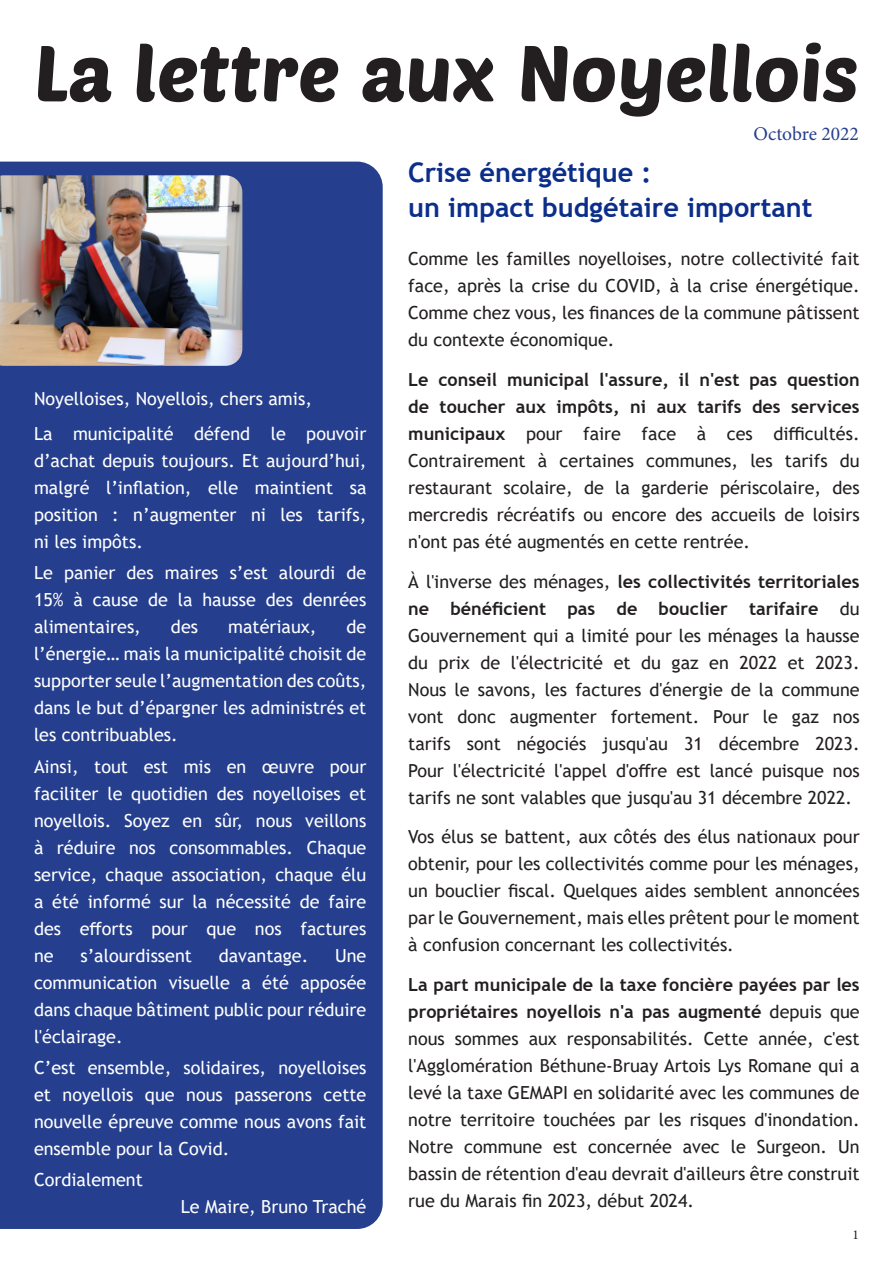
<style>
.page{position:relative;width:893px;height:1263px;background:#fff}
.page>*{position:absolute;margin:0;border:0;box-sizing:border-box;transform-origin:0 0}
.t1{font:78px "Poetsen One";color:#231f20}
.t2{font:700 27px "Trebuchet MS";color:#0b2e8a}
.t3{font:19.5px "Minion Pro";color:#253f8e}
.t4{font:18px/27px "Trebuchet MS";color:#231f20;text-align:justify}
.t5{font:18px/27px "Trebuchet MS";color:#fff;text-align:justify}
.t6{font:13.5px "Minion Pro";color:#231f20}
.s1{font-weight:700}
</style>
<div class="page">
<div style="left:0;top:162px;width:383px;height:1067px;background:#253f8e"></div>
<img style="left:0;top:175px;width:242px;height:191px">
<h1 class="t1" style="left:34px;top:23px;width:826px">La lettre aux Noyellois</h1>
<p class="t3" style="left:753px;top:121px;width:107px">Octobre 2022</p>
<p class="t5" style="left:34px;top:384px;width:279px">Noyelloises, Noyellois, chers amis,</p>
<p class="t5" style="left:34px;top:420px;width:334px">La municipalité défend le pouvoir d’achat depuis toujours. Et aujourd’hui, malgré l’inflation, elle maintient sa position : n’augmenter ni les tarifs, ni les impôts.</p>
<p class="t5" style="left:34px;top:559px;width:334px">Le panier des maires s’est alourdi de 15% à cause de la hausse des denrées alimentaires,</p>
<p class="t5" style="left:171px;top:613px;width:29px">des</p>
<p class="t5" style="left:228px;top:613px;width:90px">matériaux,</p>
<p class="t5" style="left:34px;top:613px;width:334px;text-indent:313px">de l’énergie… mais la municipalité choisit de supporter seule l’augmentation des coûts, dans le but d’épargner les administrés et les contribuables.</p>
<p class="t5" style="left:34px;top:752px;width:334px">Ainsi, tout est mis en œuvre pour faciliter le quotidien des noyelloises et noyellois. Soyez en sûr, nous veillons à réduire nos consommables. Chaque service, chaque association, chaque élu a été informé sur la nécessité de faire des efforts pour que nos factures ne</p>
<p class="t5" style="left:80px;top:941px;width:113px">s’alourdissent</p>
<p class="t5" style="left:219px;top:941px;width:91px">davantage.</p>
<p class="t5" style="left:34px;top:941px;width:334px;text-indent:301px">Une communication visuelle a été apposée dans chaque bâtiment public pour réduire l'éclairage.</p>
<p class="t5" style="left:34px;top:1054px;width:334px">C’est ensemble, solidaires, noyelloises et noyellois que nous passerons cette nouvelle épreuve comme nous avons fait ensemble pour la Covid.</p>
<p class="t5" style="left:34px;top:1166px;width:110px">Cordialement</p>
<p class="t5" style="left:181px;top:1193px;width:187px">Le Maire, Bruno Traché</p>
<p class="t2" style="left:408px;top:155px;width:244px">Crise énergétique :</p>
<p class="t2" style="left:408px;top:190px;width:406px">un impact budgétaire important</p>
<p class="t4" style="left:408px;top:245px;width:453px">Comme les familles noyelloises, notre collectivité fait face, après la crise du COVID, à la crise énergétique.<br>Comme chez vous, les finances de la commune pâtissent du contexte économique.</p>
<p class="t4" style="left:408px;top:366px;width:453px"><span class="s1">Le conseil municipal l'assure, il n'est pas question de toucher aux impôts, ni aux tarifs des services municipaux</span> pour faire face à ces difficultés.<br>Contrairement à certaines communes, les tarifs du restaurant scolaire, de la garderie périscolaire, des mercredis récréatifs ou encore des accueils de loisirs n'ont pas été augmentés en cette rentrée.</p>
<p class="t4" style="left:408px;top:568px;width:453px">À l'inverse des ménages, <span class="s1">les collectivités territoriales ne bénéficient pas de bouclier tarifaire</span> du Gouvernement qui a limité pour les ménages la hausse du prix de l'électricité et du gaz en 2022 et 2023.<br>Nous le savons, les factures d'énergie de la commune vont donc augmenter fortement. Pour le gaz nos tarifs sont négociés jusqu'au 31 décembre 2023.<br>Pour l'électricité l'appel d'offre est lancé puisque nos tarifs ne sont valables que jusqu'au 31 décembre 2022.</p>
<p class="t4" style="left:408px;top:823px;width:453px">Vos élus se battent, aux côtés des élus nationaux pour obtenir, pour les collectivités comme pour les ménages, un bouclier fiscal. Quelques aides semblent annoncées par le Gouvernement, mais elles prêtent pour le moment à confusion concernant les collectivités.</p>
<p class="t4" style="left:408px;top:971px;width:453px"><span class="s1">La part municipale de la taxe foncière payées par les propriétaires noyellois n'a pas augmenté</span> depuis que nous sommes aux responsabilités. Cette année, c'est l'Agglomération Béthune-Bruay Artois Lys Romane qui a levé la taxe GEMAPI en solidarité avec les communes de notre territoire touchées par les risques d'inondation.<br>Notre commune est concernée avec le Surgeon. Un bassin de rétention d'eau devrait d'ailleurs être construit rue du Marais fin 2023, début 2024.</p>
<p class="t6" style="left:852px;top:1225px;width:8px">1</p>
</div>
